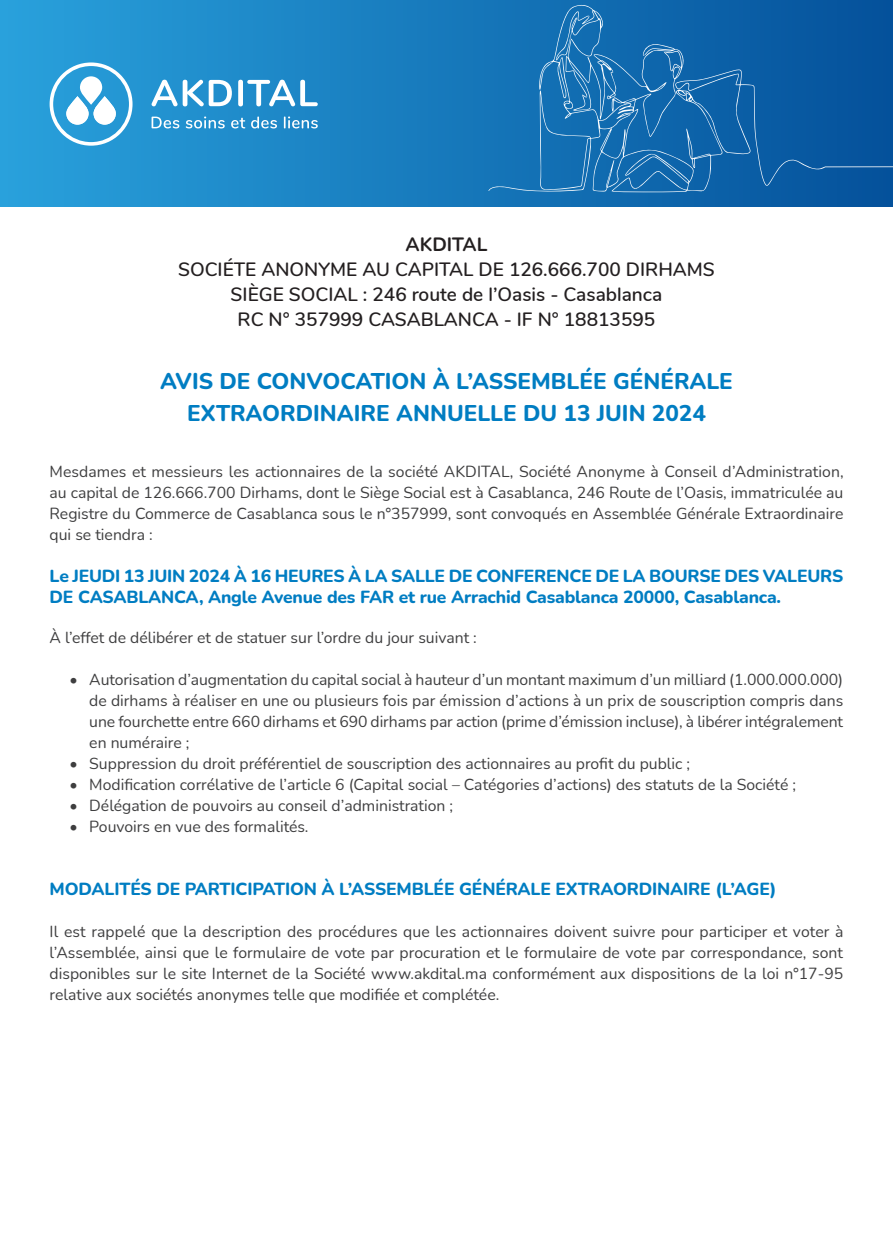
<style>
.page{position:relative;width:893px;height:1241px;background:#fff}
.page>*{position:absolute;margin:0;border:0;box-sizing:border-box;transform-origin:0 0}
.t1{font:800 22.75px "Nunito";color:#007dc2}
.t2{font:600 19.25px "Nunito";color:#231f20}
.t3{font:700 19.25px "Nunito";color:#231f20}
.t4{font:800 17.5px/21px "Nunito";letter-spacing:-.01em;color:#007dc2}
.t5{font:15.75px/21px "Nunito";color:#3e3e3f;text-align:justify}
</style>
<div class="page">
<div style="left:0;top:0;width:893px;height:206px;background:linear-gradient(to right,#29a1dc,#05519b)"></div>
<svg style="left:152px;top:80px;width:80px;height:26px"></svg>
<svg style="left:238px;top:80px;width:80px;height:26px"></svg>
<svg style="left:152px;top:117px;width:27px;height:11px"></svg>
<svg style="left:186px;top:116px;width:39px;height:12px"></svg>
<svg style="left:231px;top:118px;width:14px;height:10px"></svg>
<svg style="left:251px;top:116px;width:26px;height:12px"></svg>
<svg style="left:284px;top:116px;width:34px;height:12px"></svg>
<svg style="left:50px;top:62px;width:83px;height:84px"></svg>
<svg style="left:488px;top:3px;width:405px;height:189px;background:#1568ac"></svg>
<p class="t3" style="left:405px;top:230px;width:83px">AKDITAL</p>
<p class="t2" style="left:178px;top:255px;width:538px">SOCIÉTE ANONYME AU CAPITAL DE 126.666.700 DIRHAMS</p>
<p class="t2" style="left:231px;top:280px;width:433px">SIÈGE SOCIAL : 246 route de l’Oasis - Casablanca</p>
<p class="t2" style="left:238px;top:305px;width:419px">RC N° 357999 CASABLANCA - IF N° 18813595</p>
<p class="t1" style="left:160px;top:365px;width:574px">AVIS DE CONVOCATION À L’ASSEMBLÉE GÉNÉRALE</p>
<p class="t1" style="left:187px;top:397px;width:520px">EXTRAORDINAIRE ANNUELLE DU 13 JUIN 2024</p>
<p class="t5" style="left:50px;top:460px;width:796px">Mesdames et messieurs les actionnaires de la société AKDITAL, Société Anonyme à Conseil d’Administration,</p>
<p class="t5" style="left:50px;top:481px;width:795px">au capital de 126.666.700 Dirhams, dont le Siège Social est à Casablanca, 246 Route de l’Oasis, immatriculée au Registre du Commerce de Casablanca sous le n°357999, sont convoqués en Assemblée Générale Extraordinaire qui se tiendra :</p>
<p class="t4" style="left:50px;top:564px;width:795px">Le JEUDI 13 JUIN 2024 À 16 HEURES À LA SALLE DE CONFERENCE DE LA BOURSE DES VALEURS<br>DE CASABLANCA, Angle Avenue des FAR et rue Arrachid Casablanca 20000, Casablanca.</p>
<p class="t5" style="left:50px;top:626px;width:429px">À l’effet de délibérer et de statuer sur l’ordre du jour suivant :</p>
<p class="t5" style="left:89px;top:668px;width:756px;text-indent:-20px">• Autorisation d’augmentation du capital social à hauteur d’un montant maximum d’un milliard (1.000.000.000) de dirhams à réaliser en une ou plusieurs fois par émission d’actions à un prix de souscription compris dans une fourchette entre 660 dirhams et 690 dirhams par action (prime d’émission incluse), à libérer intégralement en numéraire ;</p>
<p class="t5" style="left:69px;top:752px;width:622px">• Suppression du droit préférentiel de souscription des actionnaires au profit du public ;</p>
<p class="t5" style="left:69px;top:773px;width:728px">• Modification corrélative de l’article 6 (Capital social – Catégories d’actions) des statuts de la Société ;</p>
<p class="t5" style="left:69px;top:794px;width:385px">• Délégation de pouvoirs au conseil d’administration ;</p>
<p class="t5" style="left:69px;top:815px;width:241px">• Pouvoirs en vue des formalités.</p>
<p class="t4" style="left:50px;top:877px;width:728px">MODALITÉS DE PARTICIPATION À L’ASSEMBLÉE GÉNÉRALE EXTRAORDINAIRE (L’AGE)</p>
<p class="t5" style="left:50px;top:920px;width:795px">Il est rappelé que la description des procédures que les actionnaires doivent suivre pour participer et voter à l’Assemblée, ainsi que le formulaire de vote par procuration et le formulaire de vote par correspondance, sont disponibles sur le site Internet de la Société www.akdital.ma conformément aux dispositions de la loi n°17-95 relative aux sociétés anonymes telle que modifiée et complétée.</p>
</div>
